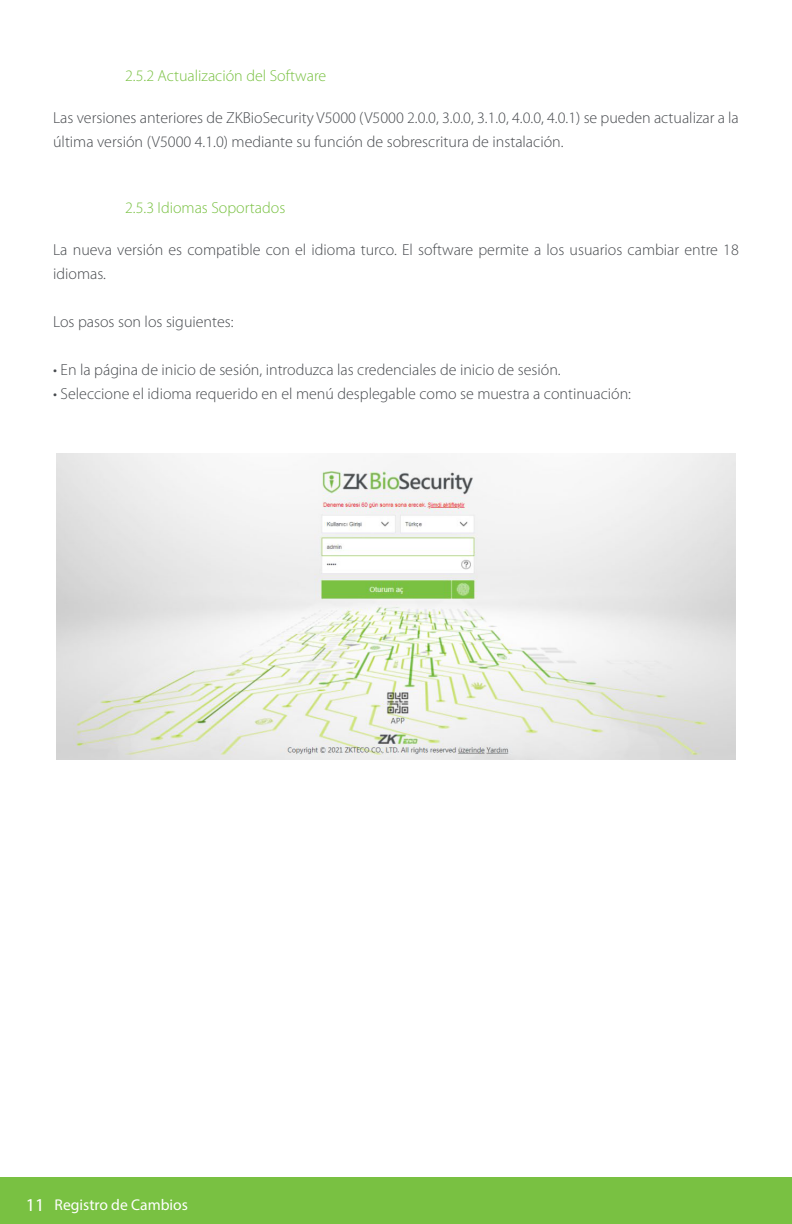
<style>
.page{position:relative;width:792px;height:1224px;background:#fff}
.page>*{position:absolute;margin:0;border:0;box-sizing:border-box;transform-origin:0 0}
.t1{font:300 16px/24px "Myriad Pro";color:#474a4e}
.t2{font:300 16px "Myriad Pro";color:#79c142}
.t3{font:15.6px "Myriad Pro";color:#fff}
.s1{font-size:18.2px}
</style>
<div class="page">
<div style="left:0;top:1178px;width:792px;height:46px;background:#79c142"></div>
<img style="left:56px;top:453px;width:680px;height:307px">
<p class="t2" style="left:125px;top:67px;width:203px">2.5.2 Actualización del Software</p>
<p class="t1" style="left:53px;top:106px;width:687px">Las versiones anteriores de ZKBioSecurity V5000 (V5000 2.0.0, 3.0.0, 3.1.0, 4.0.0, 4.0.1) se pueden actualizar a la última versión (V5000 4.1.0) mediante su función de sobrescritura de instalación.</p>
<p class="t2" style="left:125px;top:199px;width:162px">2.5.3 Idiomas Soportados</p>
<p class="t1" style="left:53px;top:238px;width:687px">La nueva versión es compatible con el idioma turco. El software permite a los usuarios cambiar entre 18 idiomas.</p>
<p class="t1" style="left:53px;top:310px;width:182px">Los pasos son los siguientes:</p>
<p class="t1" style="left:53px;top:358px;width:509px">• En la página de inicio de sesión, introduzca las credenciales de inicio de sesión.</p>
<p class="t1" style="left:53px;top:382px;width:579px">• Seleccione el idioma requerido en el menú desplegable como se muestra a continuación:</p>
<p class="t3" style="left:26px;top:1195px;width:164px"><span class="s1">11</span> Registro de Cambios</p>
</div>
